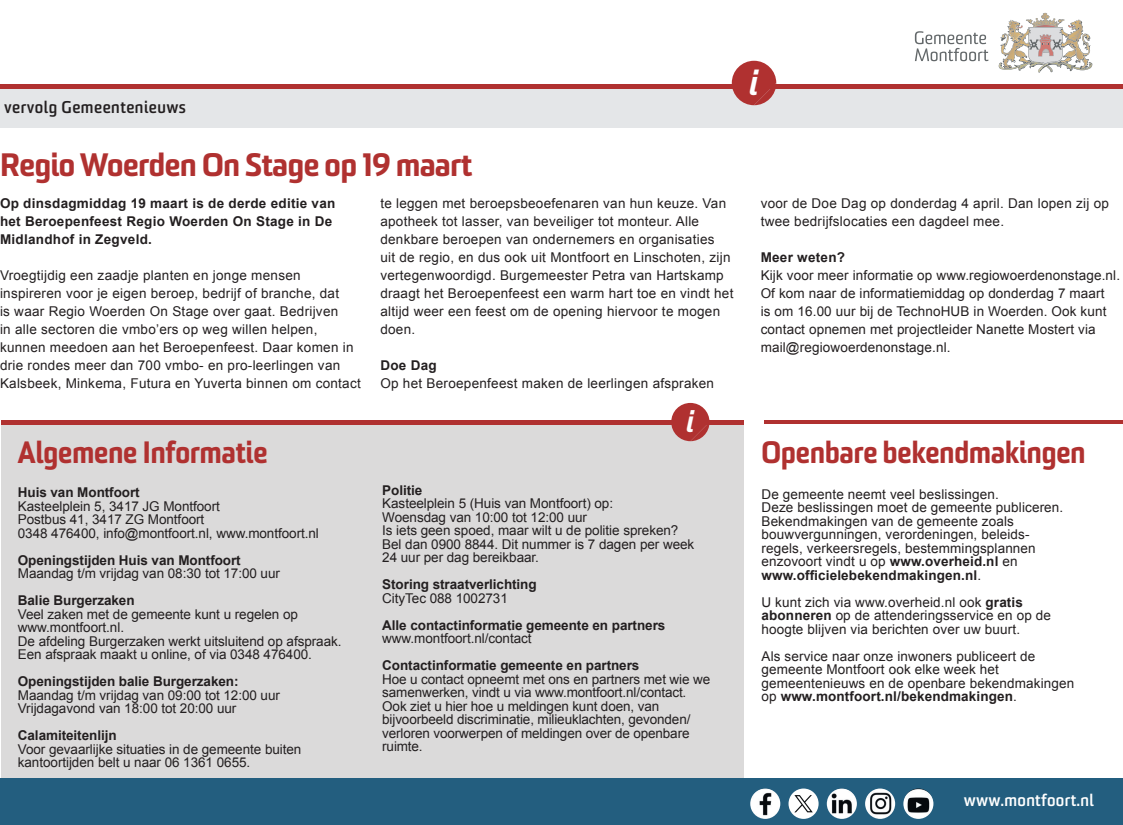
<style>
.page{position:relative;width:1123px;height:825px;background:#fff}
.page>*{position:absolute;margin:0;border:0;box-sizing:border-box;transform-origin:0 0}
.t1{font:italic 900 34.2px "Sommet";color:#fff}
.t2{font:900 31.5px "Sommet";letter-spacing:-.01em;color:#b03130}
.t3{font:900 30px "Sommet";color:#b03130;scale:.95 1}
.t4{font:italic 900 29.4px "Sommet";color:#fff}
.t5{font:700 16.5px "Sommet";letter-spacing:.03em;color:#231f20}
.t6{font:700 16.5px "Sommet";letter-spacing:.02em;color:#fff}
.t7{font:13.5px/13.5px "Arial";letter-spacing:.01em;color:#231f20}
.t8{font:13.5px/13.5px "Arial";letter-spacing:-.01em;color:#231f20}
.t9{font:700 13.5px "Arial";letter-spacing:-.005em;color:#231f20}
.t10{font:700 13.5px/18px "Arial";letter-spacing:.02em;color:#231f20}
.s1{font-weight:700}
</style>
<div class="page">
<div style="left:0;top:84px;width:1123px;height:44px;background:#e4e6e8"></div>
<hr style="left:0;top:84px;width:1123px;height:4px;background:#b03130">
<svg style="left:731px;top:61px;width:45px;height:44px"></svg>
<svg style="left:914px;top:12px;width:179px;height:61px"></svg>
<hr style="left:764px;top:420px;width:359px;height:4px;background:#b03130">
<div style="left:1px;top:424px;width:742px;height:357px;background:#dbdada"></div>
<hr style="left:1px;top:420px;width:742px;height:4px;background:#b03130">
<svg style="left:671px;top:403px;width:38px;height:38px"></svg>
<div style="left:1px;top:778px;width:1122px;height:47px;background:#235e7f"></div>
<img style="left:750px;top:788px;width:30px;height:31px;border-radius:15px">
<div style="left:788px;top:788px;width:30px;height:31px;background:#fff;border-radius:50%"></div>
<img style="left:826px;top:788px;width:31px;height:31px;border-radius:15px">
<img style="left:865px;top:788px;width:30px;height:31px;border-radius:15px">
<img style="left:903px;top:788px;width:30px;height:31px;border-radius:15px">
<svg style="left:794px;top:795px;width:18px;height:17px"></svg>
<p class="t5" style="left:4px;top:97px;width:183px">vervolg Gemeentenieuws</p>
<h2 class="t2" style="left:0;top:145px;width:474px">Regio Woerden On Stage op 19 maart</h2>
<p class="t10" style="left:0;top:194px;width:337px">Op dinsdagmiddag 19 maart is de derde editie van het Beroepenfeest Regio Woerden On Stage in De<br>Midlandhof in Zegveld.</p>
<p class="t7" style="left:0;top:266px;width:362px;line-height:18px">Vroegtijdig een zaadje planten en jonge mensen inspireren voor je eigen beroep, bedrijf of branche, dat<br>is waar Regio Woerden On Stage over gaat. Bedrijven<br>in alle sectoren die vmbo’ers op weg willen helpen, kunnen meedoen aan het Beroepenfeest. Daar komen in drie rondes meer dan 700 vmbo- en pro-leerlingen van Kalsbeek, Minkema, Futura en Yuverta binnen om contact</p>
<p class="t7" style="left:380px;top:194px;width:355px;line-height:18px">te leggen met beroepsbeoefenaren van hun keuze. Van apotheek tot lasser, van beveiliger tot monteur. Alle denkbare beroepen van ondernemers en organisaties<br>uit de regio, en dus ook uit Montfoort en Linschoten, zijn vertegenwoordigd. Burgemeester Petra van Hartskamp draagt het Beroepenfeest een warm hart toe en vindt het altijd weer een feest om de opening hiervoor te mogen doen.</p>
<p class="t9" style="left:380px;top:356px;width:58px">Doe Dag</p>
<p class="t7" style="left:380px;top:376px;width:335px">Op het Beroepenfeest maken de leerlingen afspraken</p>
<h3 class="t4" style="left:684px;top:403px;width:9px">i</h3>
<h1 class="t1" style="left:747px;top:61px;width:11px">i</h1>
<p class="t7" style="left:760px;top:194px;width:350px;line-height:18px">voor de Doe Dag op donderdag 4 april. Dan lopen zij op twee bedrijfslocaties een dagdeel mee.</p>
<p class="t10" style="left:760px;top:248px;width:86px">Meer weten?</p>
<p class="t7" style="left:760px;top:266px;width:361px;line-height:18px">Kijk voor meer informatie op www.regiowoerdenonstage.nl.<br>Of kom naar de informatiemiddag op donderdag 7 maart<br>is om 16.00 uur bij de TechnoHUB in Woerden. Ook kunt contact opnemen met projectleider Nanette Mostert via mail@regiowoerdenonstage.nl.</p>
<h3 class="t3" style="left:18px;top:433px;width:264px">Algemene Informatie</h3>
<h3 class="t3" style="left:761px;top:433px;width:342px">Openbare bekendmakingen</h3>
<p class="t7" style="left:761px;top:488px;width:303px">De gemeente neemt veel beslissingen.<br>Deze beslissingen moet de gemeente publiceren.<br>Bekendmakingen van de gemeente zoals bouwvergunningen, verordeningen, beleids&shy;regels, verkeersregels, bestemmingsplannen enzovoort vindt u op <span class="s1">www.overheid.nl</span> en <span class="s1">www.officielebekendmakingen.nl</span>.</p>
<p class="t7" style="left:761px;top:596px;width:291px">U kunt zich via www.overheid.nl ook <span class="s1">gratis abonneren</span> op de attenderingsservice en op de hoogte blijven via berichten over uw buurt.</p>
<p class="t7" style="left:761px;top:650px;width:314px">Als service naar onze inwoners publiceert de gemeente Montfoort ook elke week het gemeentenieuws en de openbare bekendmakingen op <span class="s1">www.montfoort.nl/bekendmakingen</span>.</p>
<p class="t9" style="left:382px;top:481px;width:42px">Politie</p>
<p class="t7" style="left:382px;top:497px;width:313px">Kasteelplein 5 (Huis van Montfoort) op:<br>Woensdag van 10:00 tot 12:00 uur<br>Is iets geen spoed, maar wilt u de politie spreken?<br>Bel dan 0900 8844. Dit nummer is 7 dagen per week 24 uur per dag bereikbaar.</p>
<p class="t9" style="left:382px;top:576px;width:156px">Storing straatverlichting</p>
<p class="t7" style="left:382px;top:591px;width:127px">CityTec 088 1002731</p>
<p class="t9" style="left:382px;top:616px;width:284px">Alle contactinformatie gemeente en partners</p>
<p class="t7" style="left:382px;top:632px;width:151px">www.montfoort.nl/contact</p>
<p class="t9" style="left:382px;top:657px;width:259px">Contactinformatie gemeente en partners</p>
<p class="t8" style="left:382px;top:672px;width:329px">Hoe u contact opneemt met ons en partners met wie we samenwerken, vindt u via www.montfoort.nl/contact.<br>Ook ziet u hier hoe u meldingen kunt doen, van bijvoorbeeld discriminatie, milieuklachten, gevonden/ verloren voorwerpen of meldingen over de openbare ruimte.</p>
<p class="t9" style="left:18px;top:484px;width:123px">Huis van Montfoort</p>
<p class="t7" style="left:18px;top:499px;width:302px">Kasteelplein 5, 3417 JG Montfoort<br>Postbus 41, 3417 ZG Montfoort<br>0348 476400, info@montfoort.nl, www.montfoort.nl</p>
<p class="t9" style="left:18px;top:551px;width:224px">Openingstijden Huis van Montfoort</p>
<p class="t7" style="left:18px;top:567px;width:264px">Maandag t/m vrijdag van 08:30 tot 17:00 uur</p>
<p class="t9" style="left:18px;top:592px;width:118px">Balie Burgerzaken</p>
<p class="t7" style="left:18px;top:607px;width:325px">Veel zaken met de gemeente kunt u regelen op www.montfoort.nl.<br>De afdeling Burgerzaken werkt uitsluitend op afspraak.<br>Een afspraak maakt u online, of via 0348 476400.</p>
<p class="t9" style="left:18px;top:673px;width:222px">Openingstijden balie Burgerzaken:</p>
<p class="t7" style="left:18px;top:688px;width:264px">Maandag t/m vrijdag van 09:00 tot 12:00 uur<br>Vrijdagavond van 18:00 tot 20:00 uur</p>
<p class="t9" style="left:18px;top:727px;width:100px">Calamiteitenlijn</p>
<p class="t7" style="left:18px;top:742px;width:285px">Voor gevaarlijke situaties in de gemeente buiten kantoortijden belt u naar 06 1361 0655.</p>
<p class="t6" style="left:963px;top:790px;width:132px">www.montfoort.nl</p>
</div>
